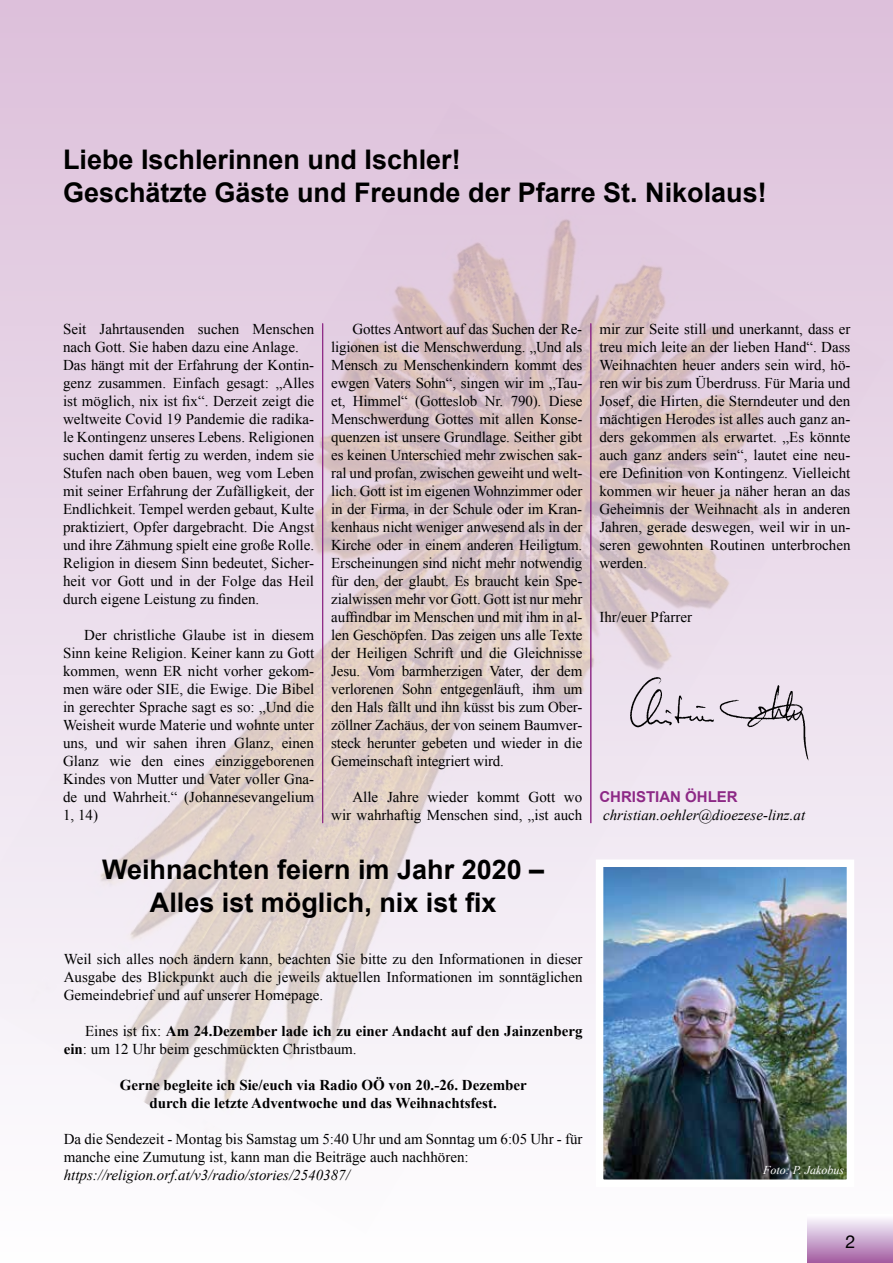
<style>
.page{position:relative;width:893px;height:1263px;background:#fff}
.page>*{position:absolute;margin:0;border:0;box-sizing:border-box;transform-origin:0 0}
.t1{font:700 27px/32.4px "Arial";color:#000}
.t2{font:18px "Helvetica Neue";color:#000}
.t3{font:15px/18px "Times New Roman";color:#000;text-align:justify}
.t4{font:700 15px/18px "Times New Roman";color:#000}
.t5{font:italic 15px "Times New Roman";color:#000}
.t6{font:700 15px "Arial";color:#8d2986}
.t7{font:italic 12px "Times New Roman";color:#fff}
.s1{font-weight:400}
</style>
<div class="page">
<div style="left:0;top:0;width:893px;height:1263px;background:linear-gradient(to bottom,#dcc0da,#fdffff)"></div>
<img style="left:0;top:102px;width:886px;height:1132px">
<div style="left:808px;top:1215px;width:85px;height:48px;background:linear-gradient(to bottom,#fdffff,#a45ea3)"></div>
<img style="left:605px;top:868px;width:240px;height:310px">
<div style="left:596px;top:859px;width:258px;height:328px;border:8px solid #fff"></div>
<hr style="left:322px;top:323px;width:1px;height:500px;background:#8d2986">
<hr style="left:590px;top:323px;width:1px;height:500px;background:#8d2986">
<img style="left:605px;top:658px;width:240px;height:108px">
<h1 class="t1" style="left:63px;top:144px;width:705px">Liebe Ischlerinnen und Ischler!<br>Geschätzte Gäste und Freunde der Pfarre St. Nikolaus!</h1>
<p class="t3" style="left:63px;top:320px;width:253px;text-align:left">Seit Jahrtausenden suchen Menschen nach Gott. Sie haben dazu eine Anlage.<br>Das hängt mit der Erfahrung der Kontin&shy;genz zusammen. Einfach gesagt: „Alles ist möglich, nix ist fix“. Derzeit zeigt die weltweite Covid 19 Pandemie die radika&shy;le Kontingenz unseres Lebens. Religionen suchen damit fertig zu werden, indem sie Stufen nach oben bauen, weg vom Leben mit seiner Erfahrung der Zufälligkeit, der Endlichkeit. Tempel werden gebaut, Kulte praktiziert, Opfer dargebracht. Die Angst und ihre Zähmung spielt eine große Rolle.<br>Religion in diesem Sinn bedeutet, Sicher&shy;heit vor Gott und in der Folge das Heil durch eigene Leistung zu finden.</p>
<p class="t3" style="left:63px;top:626px;width:253px;text-indent:21px">Der christliche Glaube ist in diesem Sinn keine Religion. Keiner kann zu Gott kommen, wenn ER nicht vorher gekom&shy;men wäre oder SIE, die Ewige. Die Bibel in gerechter Sprache sagt es so: „Und die Weisheit wurde Materie und wohnte unter uns, und wir sahen ihren Glanz, einen Glanz wie den eines einziggeborenen Kindes von Mutter und Vater voller Gna&shy;de und Wahrheit.“ (Johannesevangelium 1, 14)</p>
<p class="t3" style="left:331px;top:320px;width:253px;text-indent:21px">Gottes Antwort auf das Suchen der Re&shy;ligionen ist die Menschwerdung. „Und als Mensch zu Menschenkindern kommt des ewgen Vaters Sohn“, singen wir im „Tau&shy;et, Himmel“ (Gotteslob Nr. 790). Diese Menschwerdung Gottes mit allen Konse&shy;quenzen ist unsere Grundlage. Seither gibt es keinen Unterschied mehr zwischen sak&shy;ral und profan, zwischen geweiht und welt&shy;lich. Gott ist im eigenen Wohnzimmer oder in der Firma, in der Schule oder im Kran&shy;kenhaus nicht weniger anwesend als in der Kirche oder in einem anderen Heiligtum.<br>Erscheinungen sind nicht mehr notwendig für den, der glaubt. Es braucht kein Spe&shy;zialwissen mehr vor Gott. Gott ist nur mehr auffindbar im Menschen und mit ihm in al&shy;len Geschöpfen. Das zeigen uns alle Texte der Heiligen Schrift und die Gleichnisse Jesu. Vom barmherzigen Vater, der dem verlorenen Sohn entgegenläuft, ihm um den Hals fällt und ihn küsst bis zum Ober&shy;zöllner Zachäus, der von seinem Baumver&shy;steck herunter gebeten und wieder in die Gemeinschaft integriert wird.</p>
<p class="t3" style="left:331px;top:788px;width:253px;text-align:right">Alle Jahre wieder kommt Gott wo wir wahrhaftig Menschen sind, „ist auch</p>
<h1 class="t1" style="left:102px;top:854px;width:444px;text-align:center">Weihnachten feiern im Jahr 2020 –<br>Alles ist möglich, nix ist fix</h1>
<p class="t3" style="left:64px;top:950px;width:520px">Weil sich alles noch ändern kann, beachten Sie bitte zu den Informationen in dieser Ausgabe des Blickpunkt auch die jeweils aktuellen Informationen im sonntäglichen Gemeindebrief und auf unserer Homepage.</p>
<p class="t4" style="left:64px;top:1021px;width:520px;text-indent:21px"><span class="s1">Eines ist fix:</span> Am 24.Dezember lade ich zu einer Andacht auf den Jainzenberg ein<span class="s1">: um 12 Uhr beim geschmückten Christbaum.</span></p>
<p class="t4" style="left:120px;top:1075px;width:409px;text-align:center">Gerne begleite ich Sie/euch via Radio OÖ von 20.-26. Dezember durch die letzte Adventwoche und das Weihnachtsfest.</p>
<p class="t3" style="left:64px;top:1130px;width:520px">Da die Sendezeit - Montag bis Samstag um 5:40 Uhr und am Sonntag um 6:05 Uhr - für manche eine Zumutung ist, kann man die Beiträge auch nachhören:</p>
<p class="t5" style="left:64px;top:1164px;width:288px">https://religion.orf.at/v3/radio/stories/2540387/</p>
<p class="t3" style="left:599px;top:320px;width:253px">mir zur Seite still und unerkannt, dass er treu mich leite an der lieben Hand“. Dass Weihnachten heuer anders sein wird, hö&shy;ren wir bis zum Überdruss. Für Maria und Josef, die Hirten, die Sterndeuter und den mächtigen Herodes ist alles auch ganz an&shy;ders gekommen als erwartet. „Es könnte auch ganz anders sein“, lautet eine neu&shy;ere Definition von Kontingenz. Vielleicht kommen wir heuer ja näher heran an das Geheimnis der Weihnacht als in anderen Jahren, gerade deswegen, weil wir in un&shy;seren gewohnten Routinen unterbrochen werden.</p>
<p class="t3" style="left:599px;top:608px;width:94px">Ihr/euer Pfarrer</p>
<p class="t6" style="left:599px;top:787px;width:140px">CHRISTIAN ÖHLER</p>
<p class="t5" style="left:603px;top:804px;width:204px">christian.oehler@dioezese-linz.at</p>
<p class="t7" style="left:763px;top:1161px;width:82px">Foto: P. Jakobus</p>
<p class="t2" style="left:845px;top:1228px;width:12px">2</p>
</div>
